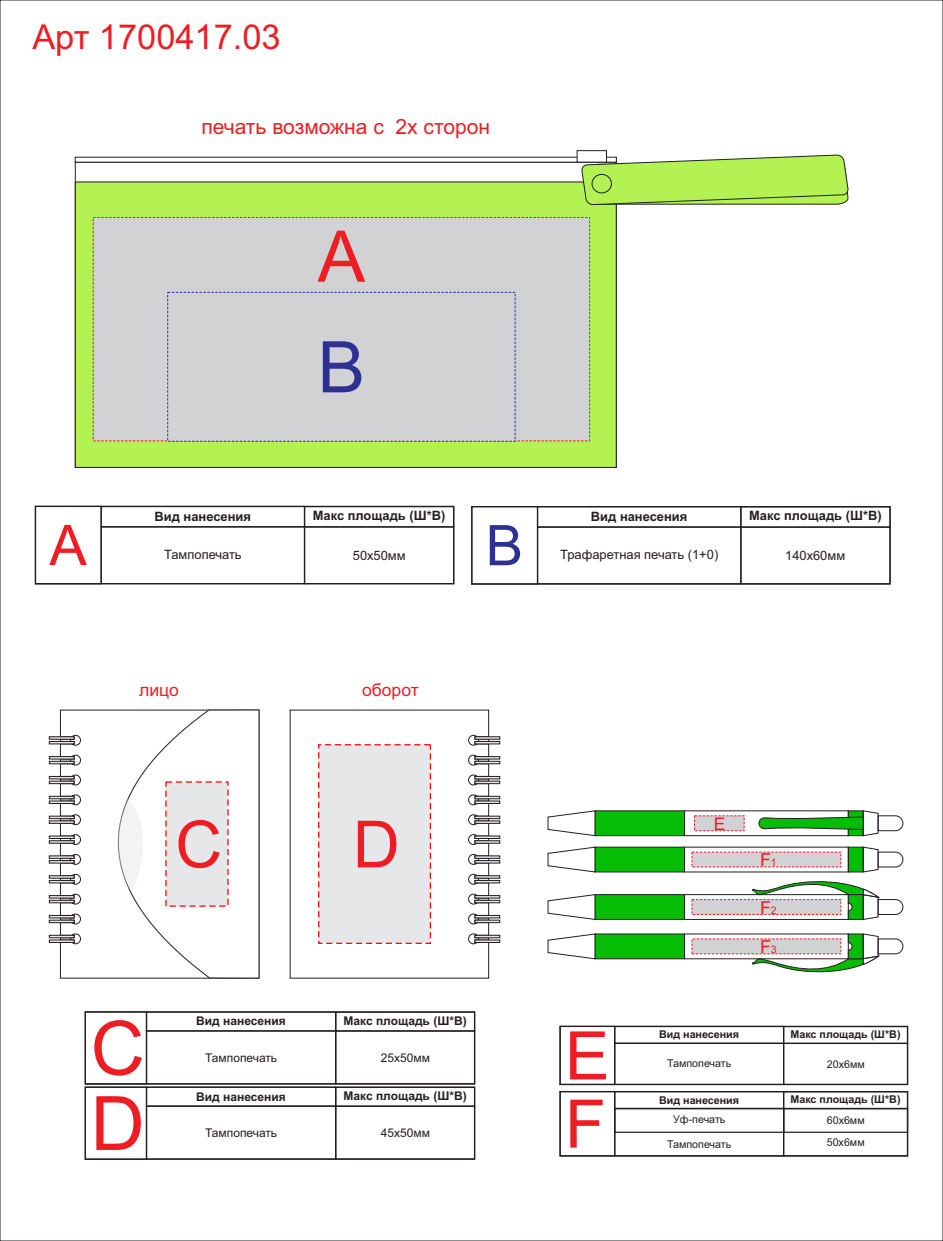
<style>
.page{position:relative;width:943px;height:1241px;background:#fff}
.page>*{position:absolute;margin:0;border:0;box-sizing:border-box;transform-origin:0 0}
.t1{font:74.99px "Arial";color:#ee1d23}
.t2{font:71.23px "Arial";color:#ee1d23}
.t3{font:71.23px "Arial";color:#2e3092}
.t4{font:66.94px "Arial";color:#ee1d23}
.t5{font:65.1px "Arial";color:#ee1d23}
.t6{font:56.09px "Arial";color:#ee1d23}
.t7{font:56.09px "Arial";color:#2e3092}
.t8{font:34.39px "Arial";color:#ee1d23}
.t9{font:21px "Arial";color:#ee1d23}
.t10{font:17.85px "Arial";color:#ee1d23}
.t11{font:17.5px "Arial";color:#ee1d23}
.t12{font:17.32px "Arial";color:#ee1d23}
.t13{font:700 12.86px "Arial";color:#231f20}
.t14{font:12.86px "Arial";color:#231f20}
.t15{font:700 11.99px "Arial";color:#231f20}
.t16{font:11.99px "Arial";color:#231f20}
.t17{font:700 10.67px "Arial";color:#231f20}
.t18{font:10.67px "Arial";color:#231f20}
.s1{font-size:10.5px}
</style>
<div class="page">
<svg style="left:75px;top:205px;width:541px;height:263px;fill:#b3f252"></svg>
<svg style="left:75px;top:150px;width:774px;height:55px"></svg>
<div style="left:592px;top:174px;width:19px;height:19px;border:1px solid #231f20;border-radius:50%"></div>
<div style="left:93px;top:217px;width:497px;height:224px;background:#d1d2d4"></div>
<div style="left:167px;top:292px;width:348px;height:149px;background:#d1d2d4"></div>
<div style="left:101px;top:506px;width:204px;height:21px;border:1px solid #231f20"></div>
<div style="left:304px;top:506px;width:150px;height:21px;border:1px solid #231f20"></div>
<div style="left:35px;top:505px;width:67px;height:79px;border:1px solid #231f20"></div>
<div style="left:101px;top:526px;width:204px;height:58px;border:1px solid #231f20"></div>
<div style="left:304px;top:526px;width:150px;height:58px;border:1px solid #231f20"></div>
<div style="left:537px;top:506px;width:204px;height:21px;border:1px solid #231f20"></div>
<div style="left:537px;top:526px;width:204px;height:58px;border:1px solid #231f20"></div>
<div style="left:740px;top:506px;width:150px;height:21px;border:1px solid #231f20"></div>
<div style="left:740px;top:526px;width:150px;height:58px;border:1px solid #231f20"></div>
<div style="left:471px;top:506px;width:67px;height:78px;border:1px solid #231f20"></div>
<svg style="left:289px;top:709px;width:200px;height:269px"></svg>
<svg style="left:468px;top:734px;width:32px;height:11px"></svg>
<svg style="left:468px;top:754px;width:32px;height:11px"></svg>
<svg style="left:468px;top:774px;width:32px;height:11px"></svg>
<svg style="left:468px;top:794px;width:32px;height:11px"></svg>
<svg style="left:468px;top:814px;width:32px;height:11px"></svg>
<svg style="left:468px;top:834px;width:32px;height:10px"></svg>
<svg style="left:468px;top:853px;width:32px;height:11px"></svg>
<svg style="left:468px;top:873px;width:32px;height:11px"></svg>
<svg style="left:468px;top:893px;width:32px;height:11px"></svg>
<svg style="left:468px;top:913px;width:32px;height:11px"></svg>
<svg style="left:468px;top:933px;width:32px;height:11px"></svg>
<div style="left:317px;top:743px;width:114px;height:201px;background:#e6e7e9"></div>
<svg style="left:49px;top:709px;width:210px;height:269px"></svg>
<div style="left:146px;top:1011px;width:190px;height:20px;border:1px solid #231f20"></div>
<div style="left:146px;top:1030px;width:190px;height:54px;border:1px solid #231f20"></div>
<div style="left:335px;top:1030px;width:140px;height:54px;border:1px solid #231f20"></div>
<div style="left:335px;top:1011px;width:140px;height:20px;border:1px solid #231f20"></div>
<div style="left:85px;top:1011px;width:62px;height:73px;border:1px solid #231f20"></div>
<div style="left:146px;top:1086px;width:190px;height:20px;border:1px solid #231f20"></div>
<div style="left:146px;top:1105px;width:190px;height:54px;border:1px solid #231f20"></div>
<div style="left:335px;top:1105px;width:140px;height:54px;border:1px solid #231f20"></div>
<div style="left:335px;top:1086px;width:140px;height:20px;border:1px solid #231f20"></div>
<div style="left:85px;top:1086px;width:62px;height:73px;border:1px solid #231f20"></div>
<svg style="left:547px;top:810px;width:138px;height:26px"></svg>
<svg style="left:758px;top:810px;width:145px;height:26px"></svg>
<svg style="left:694px;top:815px;width:50px;height:16px"></svg>
<svg style="left:547px;top:894px;width:137px;height:25px"></svg>
<svg style="left:547px;top:933px;width:138px;height:26px"></svg>
<svg style="left:691px;top:933px;width:212px;height:40px"></svg>
<svg style="left:547px;top:846px;width:137px;height:26px"></svg>
<svg style="left:691px;top:846px;width:212px;height:73px"></svg>
<div style="left:614px;top:1090px;width:170px;height:18px;border:1px solid #231f20"></div>
<div style="left:614px;top:1025px;width:170px;height:18px;border:1px solid #231f20"></div>
<div style="left:614px;top:1107px;width:170px;height:49px;border:1px solid #231f20"></div>
<div style="left:614px;top:1042px;width:170px;height:42px;border:1px solid #231f20"></div>
<div style="left:783px;top:1090px;width:125px;height:18px;border:1px solid #231f20"></div>
<div style="left:783px;top:1025px;width:125px;height:18px;border:1px solid #231f20"></div>
<div style="left:783px;top:1107px;width:125px;height:49px;border:1px solid #231f20"></div>
<div style="left:783px;top:1042px;width:125px;height:42px;border:1px solid #231f20"></div>
<div style="left:559px;top:1090px;width:56px;height:66px;border:1px solid #231f20"></div>
<div style="left:559px;top:1025px;width:56px;height:59px;border:1px solid #231f20"></div>
<div style="left:614px;top:1107px;width:170px;height:25px;border:1px solid #231f20"></div>
<div style="left:783px;top:1107px;width:125px;height:25px;border:1px solid #231f20"></div>
<h3 class="t8" style="left:32px;top:24px;width:250px">Арт 1700417.03</h3>
<h3 class="t9" style="left:201px;top:119px;width:290px">печать возможна с 2х сторон</h3>
<h2 class="t2" style="left:317px;top:230px;width:49px">А</h2>
<h2 class="t3" style="left:317px;top:340px;width:49px">B</h2>
<h3 class="t6" style="left:49px;top:524px;width:39px">А</h3>
<p class="t13" style="left:155px;top:511px;width:98px">Вид нанесения</p>
<p class="t13" style="left:313px;top:510px;width:134px">Макс площадь (Ш*В)</p>
<p class="t14" style="left:164px;top:549px;width:79px">Тампопечать</p>
<p class="t14" style="left:353px;top:550px;width:54px">50х50мм</p>
<h3 class="t7" style="left:485px;top:524px;width:39px">B</h3>
<p class="t13" style="left:591px;top:511px;width:98px">Вид нанесения</p>
<p class="t13" style="left:749px;top:511px;width:134px">Макс площадь (Ш*В)</p>
<p class="t14" style="left:560px;top:549px;width:159px">Трафаретная печать (1+0)</p>
<p class="t14" style="left:785px;top:550px;width:62px">140х60мм</p>
<h3 class="t11" style="left:139px;top:683px;width:41px">лицо</h3>
<h3 class="t11" style="left:362px;top:683px;width:58px">оборот</h3>
<h3 class="t5" style="left:175px;top:819px;width:49px">C</h3>
<h3 class="t5" style="left:353px;top:819px;width:49px">D</h3>
<h1 class="t1" style="left:91px;top:1019px;width:56px">C</h1>
<p class="t15" style="left:196px;top:1016px;width:91px">Вид нанесения</p>
<p class="t15" style="left:343px;top:1015px;width:125px">Макс площадь (Ш*В)</p>
<p class="t16" style="left:205px;top:1052px;width:74px">Тампопечать</p>
<p class="t16" style="left:381px;top:1052px;width:51px">25х50мм</p>
<h1 class="t1" style="left:91px;top:1095px;width:56px">D</h1>
<p class="t15" style="left:196px;top:1091px;width:91px">Вид нанесения</p>
<p class="t15" style="left:343px;top:1090px;width:125px">Макс площадь (Ш*В)</p>
<p class="t16" style="left:205px;top:1127px;width:74px">Тампопечать</p>
<p class="t16" style="left:381px;top:1127px;width:51px">45х50мм</p>
<h3 class="t4" style="left:565px;top:1030px;width:46px">E</h3>
<h3 class="t4" style="left:565px;top:1098px;width:42px">F</h3>
<h3 class="t12" style="left:713px;top:817px;width:13px">E</h3>
<h3 class="t10" style="left:760px;top:852px;width:18px">F<span class="s1">1</span></h3>
<h3 class="t10" style="left:760px;top:900px;width:18px">F<span class="s1">2</span></h3>
<h3 class="t10" style="left:760px;top:940px;width:18px">F<span class="s1">3</span></h3>
<p class="t17" style="left:659px;top:1030px;width:82px">Вид нанесения</p>
<p class="t17" style="left:790px;top:1029px;width:112px">Макс площадь (Ш*В)</p>
<p class="t18" style="left:667px;top:1059px;width:66px">Тампопечать</p>
<p class="t18" style="left:826px;top:1059px;width:39px">20х6мм</p>
<p class="t17" style="left:659px;top:1095px;width:82px">Вид нанесения</p>
<p class="t17" style="left:790px;top:1094px;width:112px">Макс площадь (Ш*В)</p>
<p class="t18" style="left:673px;top:1115px;width:54px">Уф-печать</p>
<p class="t18" style="left:826px;top:1116px;width:39px">60х6мм</p>
<p class="t18" style="left:667px;top:1139px;width:66px">Тампопечать</p>
<p class="t18" style="left:826px;top:1138px;width:39px">50x6мм</p>
</div>
